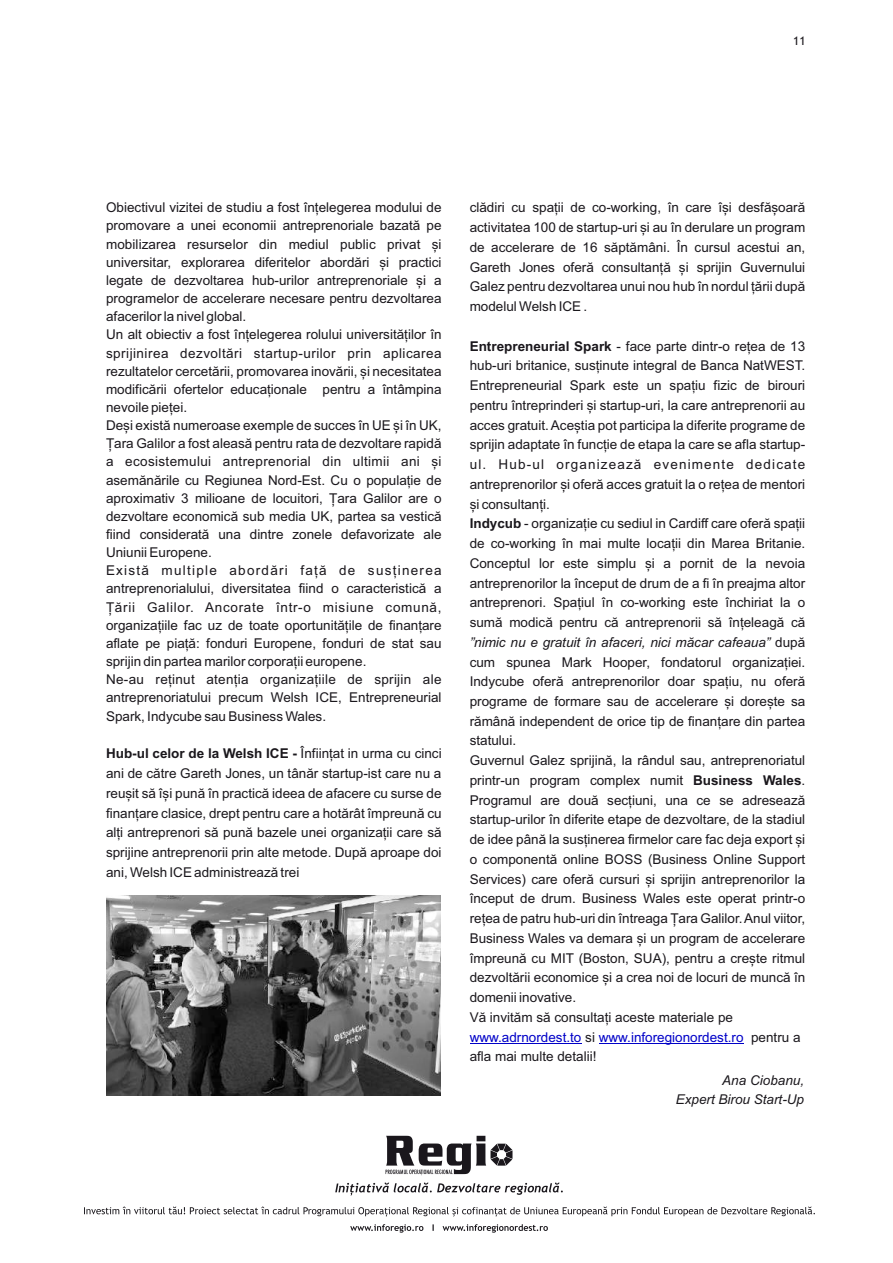
<style>
.page{position:relative;width:893px;height:1263px;background:#fff}
.page>*{position:absolute;margin:0;border:0;box-sizing:border-box;transform-origin:0 0}
.t1{font:13.5px/19.8px "Arial";color:#1a171c;text-align:justify}
.t2{font:italic 13.5px/18.8px "Arial";color:#1a171c;text-align:right}
.t3{font:12px "Trebuchet MS";color:#1a171c}
.s1{font-weight:700}
.s2{font-style:italic}
.s3{color:#0000c8}
</style>
<div class="page">
<hr style="left:470px;top:1043px;width:111px;height:1px;background:#0000c8">
<hr style="left:599px;top:1043px;width:145px;height:1px;background:#0000c8">
<img style="left:107px;top:895px;width:333px;height:200px">
<svg style="left:386px;top:1136px;width:126px;height:39px"></svg>
<svg style="left:335px;top:1183px;width:228px;height:12px"></svg>
<svg style="left:350px;top:1224px;width:198px;height:9px"></svg>
<svg style="left:84px;top:1206px;width:731px;height:11px"></svg>
<p class="t3" style="left:793px;top:36px;width:14px">11</p>
<p class="t1" style="left:106px;top:200px;width:337px;line-height:18.1px;text-align:left">Obiectivul vizitei de studiu a fost înțelegerea modului de promovare a unei economii antreprenoriale bazată pe mobilizarea resurselor din mediul public privat și universitar, explorarea diferitelor abordări și practici legate de dezvoltarea hub-urilor antreprenoriale și a programelor de accelerare necesare pentru dezvoltarea afacerilor la nivel global.<br>Un alt obiectiv a fost înțelegerea rolului universităților în sprijinirea dezvoltări startup-urilor prin aplicarea rezultatelor cercetării, promovarea inovării, și necesitatea modificării ofertelor educaționale pentru a întâmpina nevoile pieței.<br>Deși există numeroase exemple de succes în UE și în UK, Țara Galilor a fost aleasă pentru rata de dezvoltare rapidă a ecosistemului antreprenorial din ultimii ani și asemănările cu Regiunea Nord-Est. Cu o populație de aproximativ 3 milioane de locuitori, Țara Galilor are o dezvoltare economică sub media UK, partea sa vestică fiind considerată una dintre zonele defavorizate ale Uniunii Europene.<br>Există multiple abordări față de susținerea antreprenorialului, diversitatea fiind o caracteristică a Țării Galilor. Ancorate într-o misiune comună, organizațiile fac uz de toate oportunitățile de finanțare aflate pe piață: fonduri Europene, fonduri de stat sau sprijin din partea marilor corporații europene.<br>Ne-au reținut atenția organizațiile de sprijin ale antreprenoriatului precum Welsh ICE, Entrepreneurial Spark, Indycube sau Business Wales.</p>
<p class="t1" style="left:106px;top:745px;width:337px"><span class="s1">Hub-ul celor de la Welsh ICE -</span> Înființat in urma cu cinci ani de către Gareth Jones, un tânăr startup-ist care nu a reușit să își pună în practică ideea de afacere cu surse de finanțare clasice, drept pentru care a hotărât împreună cu alți antreprenori să pună bazele unei organizații care să sprijine antreprenorii prin alte metode. După aproape doi ani, Welsh ICE administrează trei</p>
<p class="t1" style="left:470px;top:199px;width:337px">clădiri cu spații de co-working, în care își desfășoară activitatea 100 de startup-uri și au în derulare un program de accelerare de 16 săptămâni. În cursul acestui an, Gareth Jones oferă consultanță și sprijin Guvernului Galez pentru dezvoltarea unui nou hub în nordul țării după modelul Welsh ICE .</p>
<p class="t1" style="left:470px;top:337px;width:337px;text-align:left"><span class="s1">Entrepreneurial Spark</span> - face parte dintr-o rețea de 13 hub-uri britanice, susținute integral de Banca NatWEST.<br>Entrepreneurial Spark este un spațiu fizic de birouri pentru întreprinderi și startup-uri, la care antreprenorii au acces gratuit. Aceștia pot participa la diferite programe de sprijin adaptate în funcție de etapa la care se afla startup&shy;ul. Hub-ul organizează evenimente dedicate antreprenorilor și oferă acces gratuit la o rețea de mentori și consultanți.<br><span class="s1">Indycub</span> - organizație cu sediul in Cardiff care oferă spații de co-working în mai multe locații din Marea Britanie.<br>Conceptul lor este simplu și a pornit de la nevoia antreprenorilor la început de drum de a fi în preajma altor antreprenori. Spațiul în co-working este închiriat la o sumă modică pentru că antreprenorii să înțeleagă că <span class="s2">”nimic nu e gratuit în afaceri, nici măcar cafeaua”</span> după cum spunea Mark Hooper, fondatorul organizației.<br>Indycube oferă antreprenorilor doar spațiu, nu oferă programe de formare sau de accelerare și dorește sa rămână independent de orice tip de finanțare din partea statului.<br>Guvernul Galez sprijină, la rândul sau, antreprenoriatul printr-un program complex numit <span class="s1">Business Wales</span>.<br>Programul are două secțiuni, una ce se adresează startup-urilor în diferite etape de dezvoltare, de la stadiul de idee până la susținerea firmelor care fac deja export și o componentă online BOSS (Business Online Support Services) care oferă cursuri și sprijin antreprenorilor la început de drum. Business Wales este operat printr-o rețea de patru hub-uri din întreaga Țara Galilor. Anul viitor, Business Wales va demara și un program de accelerare împreună cu MIT (Boston, SUA), pentru a crește ritmul dezvoltării economice și a crea noi de locuri de muncă în domenii inovative.<br>Vă invităm să consultați aceste materiale pe <span class="s3">www.adrnordest.to</span> si <span class="s3">www.inforegionordest.ro</span> pentru a afla mai multe detalii!</p>
<p class="t2" style="left:676px;top:1072px;width:130px">Ana Ciobanu,<br>Expert Birou Start-Up</p>
</div>
